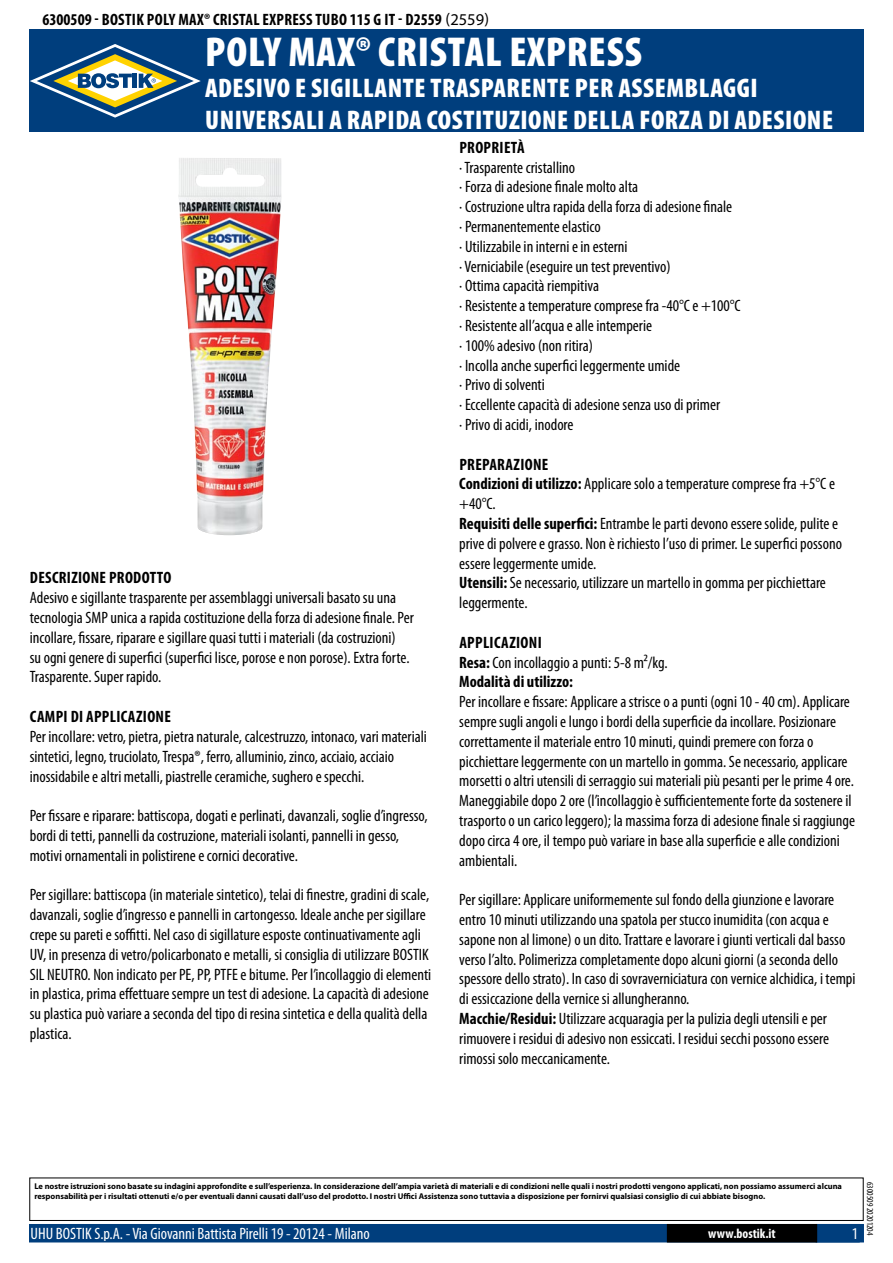
<style>
.page{position:relative;width:893px;height:1263px;background:#fff}
.page>*{position:absolute;margin:0;border:0;box-sizing:border-box;transform-origin:0 0}
.t1{font:900 condensed 42px "Myriad Pro";letter-spacing:.02em;color:#fff}
.t2{font:900 condensed 27px/32.4px "Myriad Pro";letter-spacing:.02em;color:#fff}
.t3{font:condensed 16.5px/19.8px "Myriad Pro";color:#000}
.t4{font:700 condensed 16.5px/19.8px "Myriad Pro";letter-spacing:.02em;color:#000}
.t5{font:condensed 16.5px "Myriad Pro";color:#fff}
.t6{font:700 condensed 13.5px "Myriad Pro";color:#fff}
.t7{font:condensed 9px "Myriad Pro";color:#000}
.t8{font:700 8.4px/10.1px "Myriad Pro";color:#000}
.s1{font-weight:400;font-stretch:normal}
.s2{font-weight:700}
.s3{font-weight:400}
</style>
<div class="page">
<div style="left:30px;top:1225px;width:833px;height:17px;background:#003e7d"></div>
<div style="left:29px;top:1224px;width:835px;height:18px;border:2px solid #003e7d"></div>
<div style="left:816px;top:1224px;width:44px;height:18px;border:2px solid #003e7d"></div>
<div style="left:668px;top:1225px;width:148px;height:17px;background:#000"></div>
<div style="left:667px;top:1224px;width:150px;height:18px;border:2px solid #000"></div>
<div style="left:29px;top:1177px;width:835px;height:44px;border:1px solid #000"></div>
<div style="left:30px;top:30px;width:834px;height:102px;background:#003e7d"></div>
<svg style="left:30px;top:44px;width:171px;height:74px"></svg>
<img style="left:178px;top:158px;width:104px;height:377px">
<p class="t4" style="left:43px;top:9px;width:448px">6300509 - BOSTIK POLY MAX® CRISTAL EXPRESS TUBO 115 G IT - D2559 <span class="s1">(2559)</span></p>
<h1 class="t1" style="left:205px;top:25px;width:438px">POLY MAX® CRISTAL EXPRESS</h1>
<h2 class="t2" style="left:205px;top:71px;width:629px">ADESIVO E SIGILLANTE TRASPARENTE PER ASSEMBLAGGI<br>UNIVERSALI A RAPIDA COSTITUZIONE DELLA FORZA DI ADESIONE</h2>
<p class="t4" style="left:30px;top:568px;width:143px">DESCRIZIONE PRODOTTO</p>
<p class="t3" style="left:30px;top:588px;width:386px">Adesivo e sigillante trasparente per assemblaggi universali basato su una tecnologia SMP unica a rapida costituzione della forza di adesione finale. Per incollare, fissare, riparare e sigillare quasi tutti i materiali (da costruzioni)<br>su ogni genere di superfici (superfici lisce, porose e non porose). Extra forte.<br>Trasparente. Super rapido.</p>
<p class="t4" style="left:30px;top:706px;width:141px">CAMPI DI APPLICAZIONE</p>
<p class="t3" style="left:30px;top:726px;width:399px">Per incollare: vetro, pietra, pietra naturale, calcestruzzo, intonaco, vari materiali sintetici, legno, truciolato, Trespa®, ferro, alluminio, zinco, acciaio, acciaio inossidabile e altri metalli, piastrelle ceramiche, sughero e specchi.</p>
<p class="t3" style="left:30px;top:805px;width:399px">Per fissare e riparare: battiscopa, dogati e perlinati, davanzali, soglie d’ingresso, bordi di tetti, pannelli da costruzione, materiali isolanti, pannelli in gesso, motivi ornamentali in polistirene e cornici decorative.</p>
<p class="t3" style="left:30px;top:885px;width:403px">Per sigillare: battiscopa (in materiale sintetico), telai di finestre, gradini di scale, davanzali, soglie d’ingresso e pannelli in cartongesso. Ideale anche per sigillare crepe su pareti e soffitti. Nel caso di sigillature esposte continuativamente agli UV, in presenza di vetro/policarbonato e metalli, si consiglia di utilizzare BOSTIK SIL NEUTRO. Non indicato per PE, PP, PTFE e bitume. Per l’incollaggio di elementi in plastica, prima effettuare sempre un test di adesione. La capacità di adesione su plastica può variare a seconda del tipo di resina sintetica e della qualità della plastica.</p>
<p class="t4" style="left:459px;top:137px;width:67px">PROPRIETÀ</p>
<p class="t3" style="left:459px;top:157px;width:283px">· Trasparente cristallino<br>· Forza di adesione finale molto alta<br>· Costruzione ultra rapida della forza di adesione finale<br>· Permanentemente elastico<br>· Utilizzabile in interni e in esterni<br>· Verniciabile (eseguire un test preventivo)<br>· Ottima capacità riempitiva<br>· Resistente a temperature comprese fra -40°C e +100°C · Resistente all’acqua e alle intemperie<br>· 100% adesivo (non ritira)<br>· Incolla anche superfici leggermente umide<br>· Privo di solventi<br>· Eccellente capacità di adesione senza uso di primer<br>· Privo di acidi, inodore</p>
<p class="t3" style="left:459px;top:454px;width:384px"><span class="s2">PREPARAZIONE<br>CONDIZIONI DI UTILIZZO:</span> Applicare solo a temperature comprese fra +5°C e +40°C.<br><span class="s2">REQUISITI DELLE SUPERFICI:</span> Entrambe le parti devono essere solide, pulite e prive di polvere e grasso. Non è richiesto l’uso di primer. Le superfici possono essere leggermente umide.<br><span class="s2">UTENSILI:</span> Se necessario, utilizzare un martello in gomma per picchiettare leggermente.</p>
<p class="t4" style="left:459px;top:632px;width:210px">APPLICAZIONI<br>RESA: <span class="s3">Con incollaggio a punti: 5-8 m²/kg.<br></span>MODALITÀ DI UTILIZZO:</p>
<p class="t3" style="left:459px;top:692px;width:397px">Per incollare e fissare: Applicare a strisce o a punti (ogni 10 - 40 cm). Applicare sempre sugli angoli e lungo i bordi della superficie da incollare. Posizionare correttamente il materiale entro 10 minuti, quindi premere con forza o picchiettare leggermente con un martello in gomma. Se necessario, applicare morsetti o altri utensili di serraggio sui materiali più pesanti per le prime 4 ore.<br>Maneggiabile dopo 2 ore (l’incollaggio è sufficientemente forte da sostenere il trasporto o un carico leggero); la massima forza di adesione finale si raggiunge dopo circa 4 ore, il tempo può variare in base alla superficie e alle condizioni ambientali.</p>
<p class="t3" style="left:459px;top:890px;width:398px">Per sigillare: Applicare uniformemente sul fondo della giunzione e lavorare entro 10 minuti utilizzando una spatola per stucco inumidita (con acqua e sapone non al limone) o un dito. Trattare e lavorare i giunti verticali dal basso verso l’alto. Polimerizza completamente dopo alcuni giorni (a seconda dello spessore dello strato). In caso di sovraverniciatura con vernice alchidica, i tempi di essiccazione della vernice si allungheranno.<br><span class="s2">MACCHIE/RESIDUI:</span> Utilizzare acquaragia per la pulizia degli utensili e per rimuovere i residui di adesivo non essiccati. I residui secchi possono essere rimossi solo meccanicamente.</p>
<p class="t8" style="left:34px;top:1181px;width:809px">Le nostre istruzioni sono basate su indagini approfondite e sull’esperienza. In considerazione dell’ampia varietà di materiali e di condizioni nelle quali i nostri prodotti vengono applicati, non possiamo assumerci alcuna responsabilità per i risultati ottenuti e/o per eventuali danni causati dall’uso del prodotto. I nostri Uffici Assistenza sono tuttavia a disposizione per fornirvi qualsiasi consiglio di cui abbiate bisogno.</p>
<p class="t5" style="left:31px;top:1224px;width:341px">UHU BOSTIK S.p.A. - Via Giovanni Battista Pirelli 19 - 20124 - Milano</p>
<p class="t6" style="left:708px;top:1225px;width:69px">WWW.BOSTIK.IT</p>
<p class="t5" style="left:852px;top:1224px;width:8px">1</p>
<p class="t7" style="left:875px;top:1182px;width:55px;rotate:90deg">6300509 20201204</p>
</div>
